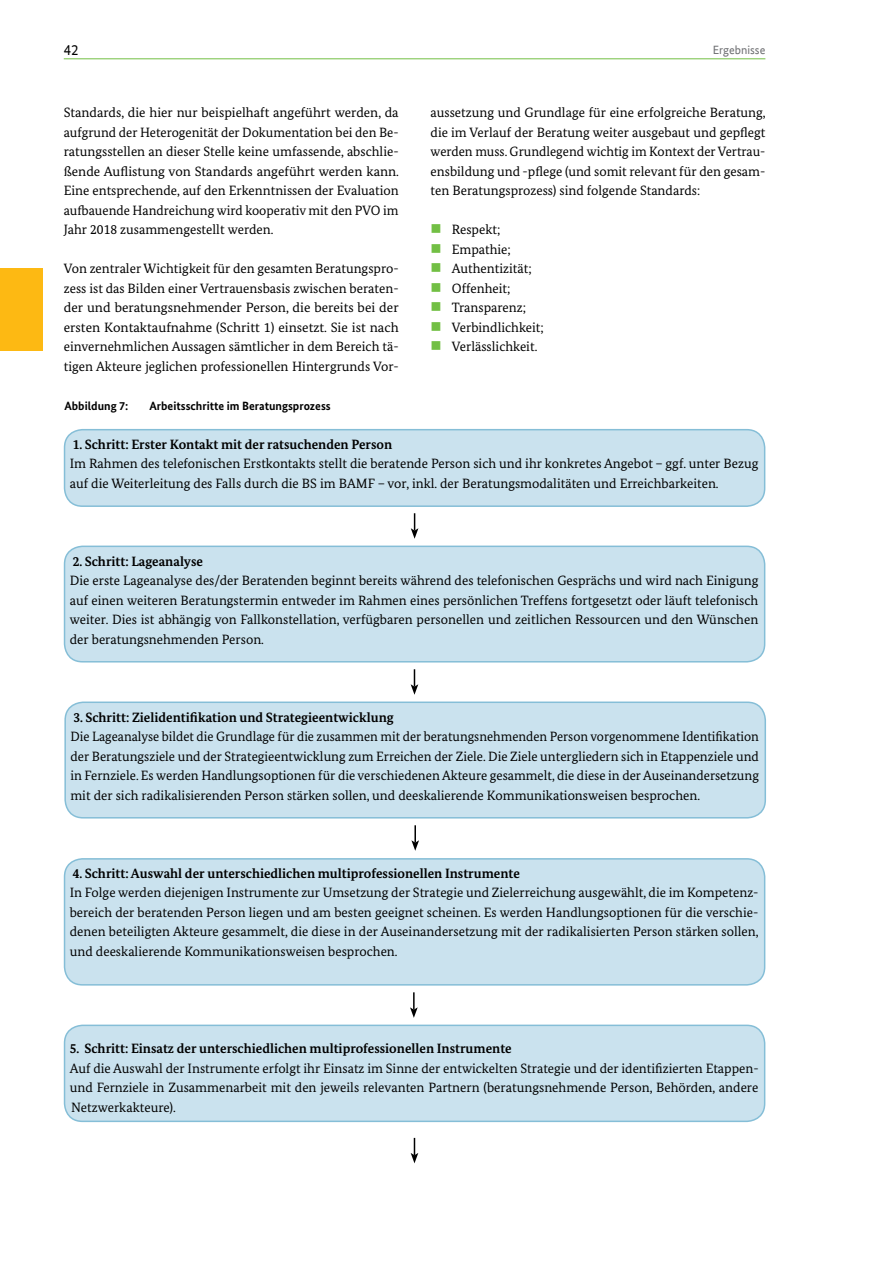
<style>
.page{position:relative;width:893px;height:1263px;background:#fff}
.page>*{position:absolute;margin:0;border:0;box-sizing:border-box;transform-origin:0 0}
.t1{font:15px "Bundes Sans Office T";color:#000}
.Fließtext_WP{font:13.5px/19.5px "Bundes Serif";color:#000;text-align:justify}
.Überschrift_Bold{font:700 13.5px "Bundes Serif";color:#000}
.t2{font:700 12px "Bundes Sans";color:#000}
.t3{font:12px "Bundes Sans Office T";color:#6d6e71}
</style>
<div class="page">
<hr style="left:64px;top:58px;width:701px;height:1px;background:#72bf44">
<div style="left:0;top:269px;width:43px;height:82px;background:#fdb913"></div>
<div style="left:65px;top:430px;width:700px;height:76px;background:#cae2ee;border-radius:18px"></div>
<div style="left:64px;top:429px;width:701px;height:78px;border:2px solid #85bed7;border-radius:18px"></div>
<svg style="left:411px;top:513px;width:7px;height:26px"></svg>
<div style="left:65px;top:546px;width:700px;height:116px;background:#cae2ee;border-radius:18px"></div>
<div style="left:64px;top:546px;width:701px;height:116px;border:2px solid #85bed7;border-radius:18px"></div>
<div style="left:65px;top:702px;width:700px;height:116px;background:#cae2ee;border-radius:18px"></div>
<div style="left:64px;top:701px;width:702px;height:117px;border:2px solid #85bed7;border-radius:18px"></div>
<div style="left:65px;top:859px;width:700px;height:126px;background:#cae2ee;border-radius:18px"></div>
<div style="left:64px;top:858px;width:701px;height:127px;border:2px solid #85bed7;border-radius:18px"></div>
<svg style="left:411px;top:669px;width:7px;height:26px"></svg>
<div style="left:65px;top:1025px;width:700px;height:96px;background:#cae2ee;border-radius:18px"></div>
<div style="left:64px;top:1024px;width:701px;height:98px;border:2px solid #85bed7;border-radius:18px"></div>
<svg style="left:410px;top:992px;width:8px;height:26px"></svg>
<svg style="left:411px;top:825px;width:8px;height:26px"></svg>
<svg style="left:411px;top:1138px;width:7px;height:25px"></svg>
<p class="t1" style="left:64px;top:41px;width:16px">42</p>
<p class="t3" style="left:713px;top:43px;width:54px">Ergebnisse</p>
<p class="Fließtext_WP" style="left:64px;top:102px;width:337px">Standards, die hier nur beispielhaft angeführt werden, da aufgrund der Heterogenität der Dokumentation bei den Be&shy;ratungsstellen an dieser Stelle keine umfassende, abschlie&shy;ßende Auflistung von Standards angeführt werden kann.<br>Eine entsprechende, auf den Erkenntnissen der Evaluation aufbauende Handreichung wird kooperativ mit den PVO im Jahr 2018 zusammengestellt werden.</p>
<p class="Fließtext_WP" style="left:64px;top:258px;width:336px">Von zentraler Wichtigkeit für den gesamten Beratungspro&shy;zess ist das Bilden einer Vertrauensbasis zwischen beraten&shy;der und beratungsnehmender Person, die bereits bei der ersten Kontaktaufnahme (Schritt 1) einsetzt. Sie ist nach einvernehmlichen Aussagen sämtlicher in dem Bereich tä&shy;tigen Akteure jeglichen professionellen Hintergrunds Vor-</p>
<p class="t2" style="left:64px;top:398px;width:66px">Abbildung 7:</p>
<p class="t2" style="left:149px;top:398px;width:183px">Arbeitsschritte im Beratungsprozess</p>
<p class="Fließtext_WP" style="left:431px;top:102px;width:337px">aussetzung und Grundlage für eine erfolgreiche Beratung, die im Verlauf der Beratung weiter ausgebaut und gepflegt werden muss. Grundlegend wichtig im Kontext der Vertrau&shy;ensbildung und -pflege (und somit relevant für den gesam&shy;ten Beratungsprozess) sind folgende Standards:</p>
<p class="Fließtext_WP" style="left:452px;top:219px;width:50px">Respekt;</p>
<p class="Fließtext_WP" style="left:452px;top:239px;width:61px">Empathie;</p>
<p class="Fließtext_WP" style="left:452px;top:258px;width:81px">Authentizität;</p>
<p class="Fließtext_WP" style="left:452px;top:278px;width:60px">Offenheit;</p>
<p class="Fließtext_WP" style="left:452px;top:297px;width:76px">Transparenz;</p>
<p class="Fließtext_WP" style="left:452px;top:317px;width:94px">Verbindlichkeit;</p>
<p class="Fließtext_WP" style="left:452px;top:336px;width:87px">Verlässlichkeit.</p>
<p class="Überschrift_Bold" style="left:73px;top:436px;width:321px">1. Schritt: Erster Kontakt mit der ratsuchenden Person</p>
<p class="Fließtext_WP" style="left:70px;top:453px;width:690px">Im Rahmen des telefonischen Erstkontakts stellt die beratende Person sich und ihr konkretes Angebot – ggf. unter Bezug auf die Weiterleitung des Falls durch die BS im BAMF – vor, inkl. der Beratungsmodalitäten und Erreichbarkeiten.</p>
<p class="Überschrift_Bold" style="left:73px;top:553px;width:132px">2. Schritt: Lageanalyse</p>
<p class="Fließtext_WP" style="left:70px;top:570px;width:690px">Die erste Lageanalyse des/der Beratenden beginnt bereits während des telefonischen Gesprächs und wird nach Einigung auf einen weiteren Beratungstermin entweder im Rahmen eines persönlichen Treffens fortgesetzt oder läuft telefonisch weiter. Dies ist abhängig von Fallkonstellation, verfügbaren personellen und zeitlichen Ressourcen und den Wünschen der beratungsnehmenden Person.</p>
<p class="Überschrift_Bold" style="left:73px;top:709px;width:322px">3. Schritt: Zielidentifikation und Strategieentwicklung</p>
<p class="Fließtext_WP" style="left:70px;top:726px;width:690px">Die Lageanalyse bildet die Grundlage für die zusammen mit der beratungsnehmenden Person vorgenommene Identifikation der Beratungsziele und der Strategieentwicklung zum Erreichen der Ziele. Die Ziele untergliedern sich in Etappenziele und in Fernziele. Es werden Handlungsoptionen für die verschiedenen Akteure gesammelt, die diese in der Auseinandersetzung mit der sich radikalisierenden Person stärken sollen, und deeskalierende Kommunikationsweisen besprochen.</p>
<p class="Überschrift_Bold" style="left:73px;top:865px;width:449px">4. Schritt: Auswahl der unterschiedlichen multiprofessionellen Instrumente</p>
<p class="Fließtext_WP" style="left:70px;top:882px;width:690px">In Folge werden diejenigen Instrumente zur Umsetzung der Strategie und Zielerreichung ausgewählt, die im Kompetenz&shy;bereich der beratenden Person liegen und am besten geeignet scheinen. Es werden Handlungsoptionen für die verschie&shy;denen beteiligten Akteure gesammelt, die diese in der Auseinandersetzung mit der radikalisierten Person stärken sollen, und deeskalierende Kommunikationsweisen besprochen.</p>
<p class="Überschrift_Bold" style="left:70px;top:1040px;width:443px">5. Schritt: Einsatz der unterschiedlichen multiprofessionellen Instrumente</p>
<p class="Fließtext_WP" style="left:70px;top:1058px;width:690px">Auf die Auswahl der Instrumente erfolgt ihr Einsatz im Sinne der entwickelten Strategie und der identifizierten Etappen&shy;und Fernziele in Zusammenarbeit mit den jeweils relevanten Partnern (beratungsnehmende Person, Behörden, andere Netzwerkakteure).</p>
</div>
